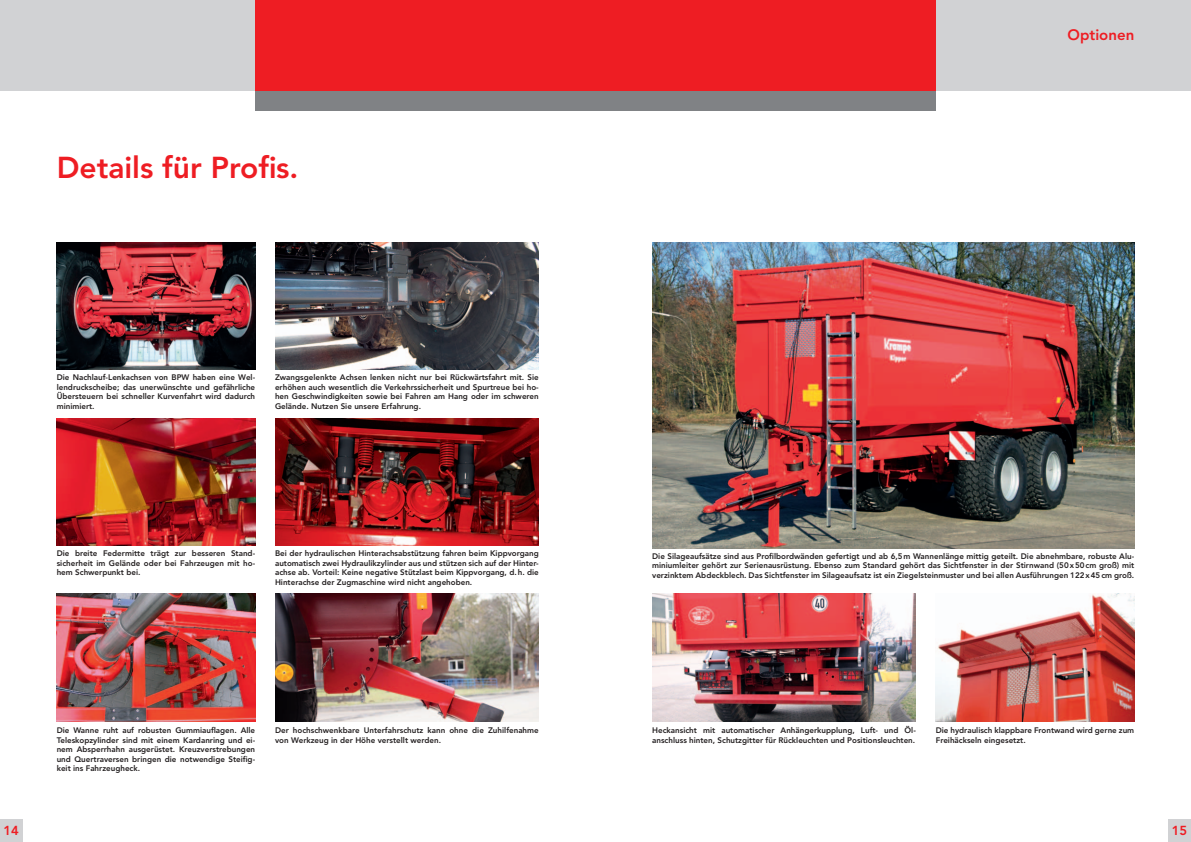
<style>
.page{position:relative;width:1191px;height:842px;background:#fff}
.page>*{position:absolute;margin:0;border:0;box-sizing:border-box;transform-origin:0 0}
.t1{font:800 30px "Avenir";color:#ee1d23}
.t2{font:800 15px "Avenir";color:#ee1d23}
.t3{font:800 13px "Avenir";color:#ee1d23}
.t4{font:800 8px/9.6px "Avenir";color:#231f20;text-align:justify}
</style>
<div class="page">
<div style="left:255px;top:89px;width:680px;height:22px;background:#808285"></div>
<div style="left:0;top:0;width:1191px;height:91px;background:#d1d2d4"></div>
<div style="left:255px;top:0;width:680px;height:91px;background:#ee1d23"></div>
<div style="left:0;top:819px;width:23px;height:23px;background:#d1d2d4"></div>
<div style="left:1168px;top:819px;width:23px;height:23px;background:#d1d2d4"></div>
<img style="left:57px;top:594px;width:198px;height:127px">
<img style="left:57px;top:242px;width:198px;height:128px">
<img style="left:275px;top:242px;width:264px;height:128px">
<img style="left:57px;top:418px;width:198px;height:128px">
<img style="left:275px;top:418px;width:264px;height:128px">
<img style="left:275px;top:594px;width:264px;height:127px">
<img style="left:652px;top:242px;width:482px;height:307px">
<img style="left:652px;top:594px;width:264px;height:127px">
<img style="left:935px;top:594px;width:199px;height:127px">
<h1 class="t1" style="left:57px;top:150px;width:243px">Details für Profis.</h1>
<p class="t4" style="left:57px;top:373px;width:200px">Die Nachlauf-Lenkachsen von BPW haben eine Wel&shy;lendruckscheibe; das unerwünschte und gefährliche Übersteuern bei schneller Kurvenfahrt wird dadurch minimiert.</p>
<p class="t4" style="left:275px;top:373px;width:265px">Zwangsgelenkte Achsen lenken nicht nur bei Rückwärtsfahrt mit. Sie erhöhen auch wesentlich die Verkehrssicherheit und Spurtreue bei ho&shy;hen Geschwindigkeiten sowie bei Fahren am Hang oder im schweren Gelände. Nutzen Sie unsere Erfahrung.</p>
<p class="t4" style="left:57px;top:548px;width:200px">Die breite Federmitte trägt zur besseren Stand&shy;sicherheit im Gelände oder bei Fahrzeugen mit ho&shy;hem Schwerpunkt bei.</p>
<p class="t4" style="left:275px;top:548px;width:265px">Bei der hydraulischen Hinterachsabstützung fahren beim Kippvorgang automatisch zwei Hydraulikzylinder aus und stützen sich auf der Hinter&shy;achse ab. Vorteil: Keine negative Stützlast beim Kippvorgang, d.h. die Hinterachse der Zugmaschine wird nicht angehoben.</p>
<h2 class="t2" style="left:1067px;top:26px;width:68px">Optionen</h2>
<p class="t4" style="left:652px;top:551px;width:483px">Die Silageaufsätze sind aus Profilbordwänden gefertigt und ab 6,5m Wannenlänge mittig geteilt. Die abnehmbare, robuste Alu&shy;miniumleiter gehört zur Serienausrüstung. Ebenso zum Standard gehört das Sichtfenster in der Stirnwand (50x50cm groß) mit verzinktem Abdeckblech. Das Sichtfenster im Silageaufsatz ist ein Ziegelsteinmuster und bei allen Ausführungen 122x45cm groß.</p>
<p class="t4" style="left:57px;top:725px;width:200px">Die Wanne ruht auf robusten Gummiauflagen. Alle Teleskopzylinder sind mit einem Kardanring und ei&shy;nem Absperrhahn ausgerüstet. Kreuzverstrebungen und Quertraversen bringen die notwendige Steifig&shy;keit ins Fahrzeugheck.</p>
<p class="t4" style="left:275px;top:725px;width:265px">Der hochschwenkbare Unterfahrschutz kann ohne die Zuhilfenahme von Werkzeug in der Höhe verstellt werden.</p>
<p class="t4" style="left:652px;top:725px;width:265px">Heckansicht mit automatischer Anhängerkupplung, Luft- und Öl&shy;anschluss hinten, Schutzgitter für Rückleuchten und Positionsleuchten.</p>
<p class="t4" style="left:935px;top:726px;width:200px">Die hydraulisch klappbare Frontwand wird gerne zum<br>Freihäckseln eingesetzt.</p>
<h3 class="t3" style="left:4px;top:823px;width:17px">14</h3>
<h3 class="t3" style="left:1171px;top:823px;width:17px">15</h3>
</div>
